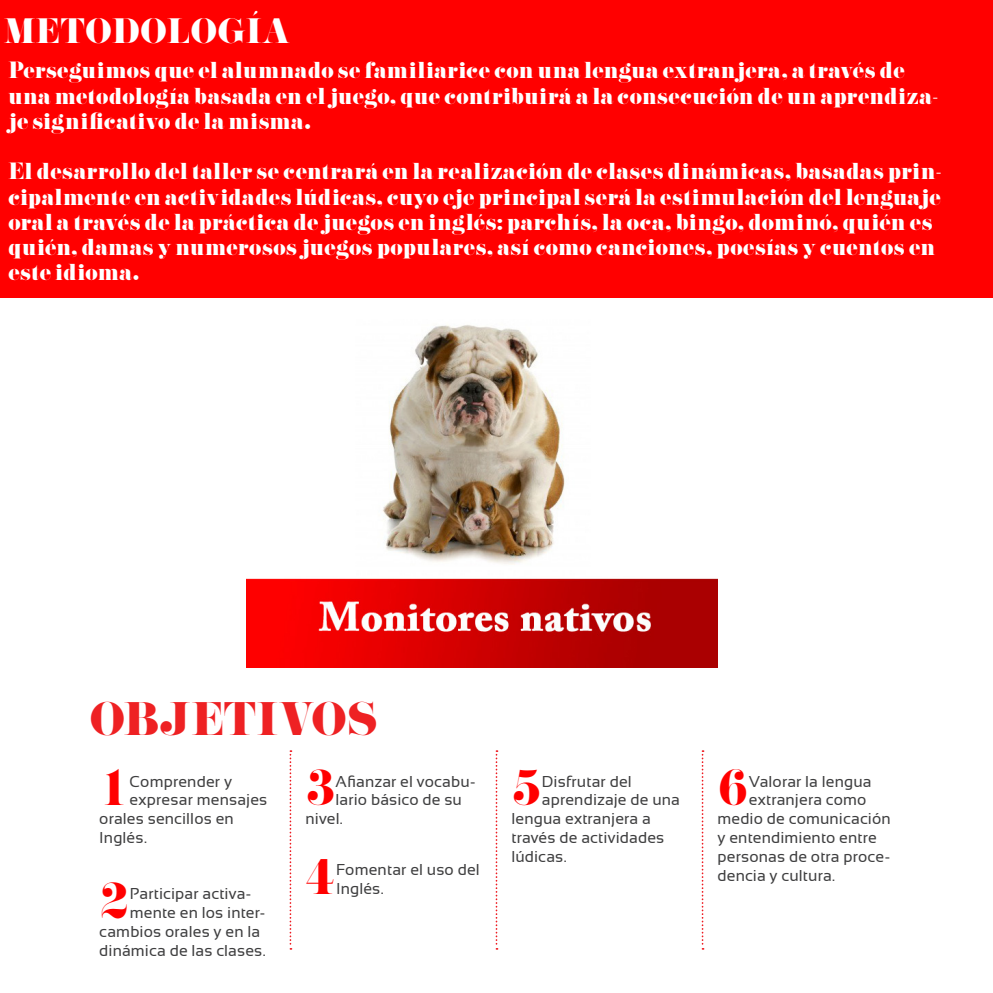
<style>
.page{position:relative;width:993px;height:993px;background:#fff}
.page>*{position:absolute;margin:0;border:0;box-sizing:border-box;transform-origin:0 0}
.Body_text___Box_1{font:48.82px "Pistilli";color:#f00}
.Title___Sidebar_1{font:42px "Pistilli";color:#ee2123}
.t1{font:31.5px "Pistilli";color:#fff}
.Title___Sidebar_1-2{font:21px/25.2px "Pistilli";letter-spacing:-.01em;color:#fff}
.Body_text___Box_1-2{font:15.75px/18.9px "Sansation";letter-spacing:.01em;color:#3e3e3f}
</style>
<div class="page">
<div style="left:0;top:0;width:992px;height:298px;background:#f00"></div>
<svg style="left:289px;top:750px;width:2px;height:199px"></svg>
<svg style="left:495px;top:750px;width:2px;height:199px"></svg>
<svg style="left:701px;top:750px;width:2px;height:199px"></svg>
<img style="left:246px;top:325px;width:470px;height:342px">
<h3 class="t1" style="left:4px;top:11px;width:288px">METODOLOGÍA</h3>
<p class="Title___Sidebar_1-2" style="left:8px;top:58px;width:931px">Perseguimos que el alumnado se familiarice con una lengua extranjera, a través de una metodología basada en el juego, que contribuirá a la consecución de un aprendiza&shy;je significativo de la misma.</p>
<p class="Title___Sidebar_1-2" style="left:8px;top:158px;width:935px">El desarrollo del taller se centrará en la realización de clases dinámicas, basadas prin&shy;cipalmente en actividades lúdicas, cuyo eje principal será la estimulación del lenguaje oral a través de la práctica de juegos en inglés: parchís, la oca, bingo, dominó, quién es quién, damas y numerosos juegos populares, así como canciones, poesías y cuentos en este idioma.</p>
<p class="Title___Sidebar_1" style="left:89px;top:691px;width:290px">OBJETIVOS</p>
<p class="Body_text___Box_1" style="left:99px;top:755px;width:32px">1</p>
<p class="Body_text___Box_1-2" style="left:129px;top:771px;width:104px">Comprender y</p>
<p class="Body_text___Box_1-2" style="left:129px;top:790px;width:139px">expresar mensajes</p>
<p class="Body_text___Box_1-2" style="left:99px;top:809px;width:136px">orales sencillos en</p>
<p class="Body_text___Box_1-2" style="left:99px;top:828px;width:49px">Inglés.</p>
<p class="Body_text___Box_1" style="left:99px;top:867px;width:32px">2</p>
<p class="Body_text___Box_1-2" style="left:130px;top:883px;width:123px">Participar activa-</p>
<p class="Body_text___Box_1-2" style="left:130px;top:902px;width:137px">mente en los inter-</p>
<p class="Body_text___Box_1-2" style="left:99px;top:921px;width:162px">cambios orales y en la</p>
<p class="Body_text___Box_1-2" style="left:99px;top:940px;width:168px">dinámica de las clases.</p>
<p class="Body_text___Box_1" style="left:305px;top:755px;width:32px">3</p>
<p class="Body_text___Box_1-2" style="left:335px;top:771px;width:141px">Afianzar el vocabu-</p>
<p class="Body_text___Box_1-2" style="left:335px;top:790px;width:128px">lario básico de su</p>
<p class="Body_text___Box_1-2" style="left:305px;top:809px;width:39px">nivel.</p>
<p class="Body_text___Box_1" style="left:305px;top:844px;width:32px">4</p>
<p class="Body_text___Box_1-2" style="left:336px;top:860px;width:145px">Fomentar el uso del<br>Inglés.</p>
<p class="Body_text___Box_1" style="left:511px;top:755px;width:32px">5</p>
<p class="Body_text___Box_1-2" style="left:541px;top:771px;width:91px">Disfrutar del</p>
<p class="Body_text___Box_1-2" style="left:541px;top:790px;width:139px">aprendizaje de una</p>
<p class="Body_text___Box_1-2" style="left:511px;top:809px;width:141px">lengua extranjera a</p>
<p class="Body_text___Box_1-2" style="left:511px;top:828px;width:154px">través de actividades</p>
<p class="Body_text___Box_1-2" style="left:511px;top:847px;width:57px">lúdicas.</p>
<p class="Body_text___Box_1" style="left:717px;top:755px;width:33px">6</p>
<p class="Body_text___Box_1-2" style="left:748px;top:771px;width:124px">Valorar la lengua</p>
<p class="Body_text___Box_1-2" style="left:748px;top:790px;width:119px">extranjera como</p>
<p class="Body_text___Box_1-2" style="left:717px;top:809px;width:175px">medio de comunicación</p>
<p class="Body_text___Box_1-2" style="left:717px;top:828px;width:161px">y entendimiento entre</p>
<p class="Body_text___Box_1-2" style="left:717px;top:847px;width:174px">personas de otra proce-</p>
<p class="Body_text___Box_1-2" style="left:717px;top:865px;width:119px">dencia y cultura.</p>
</div>
